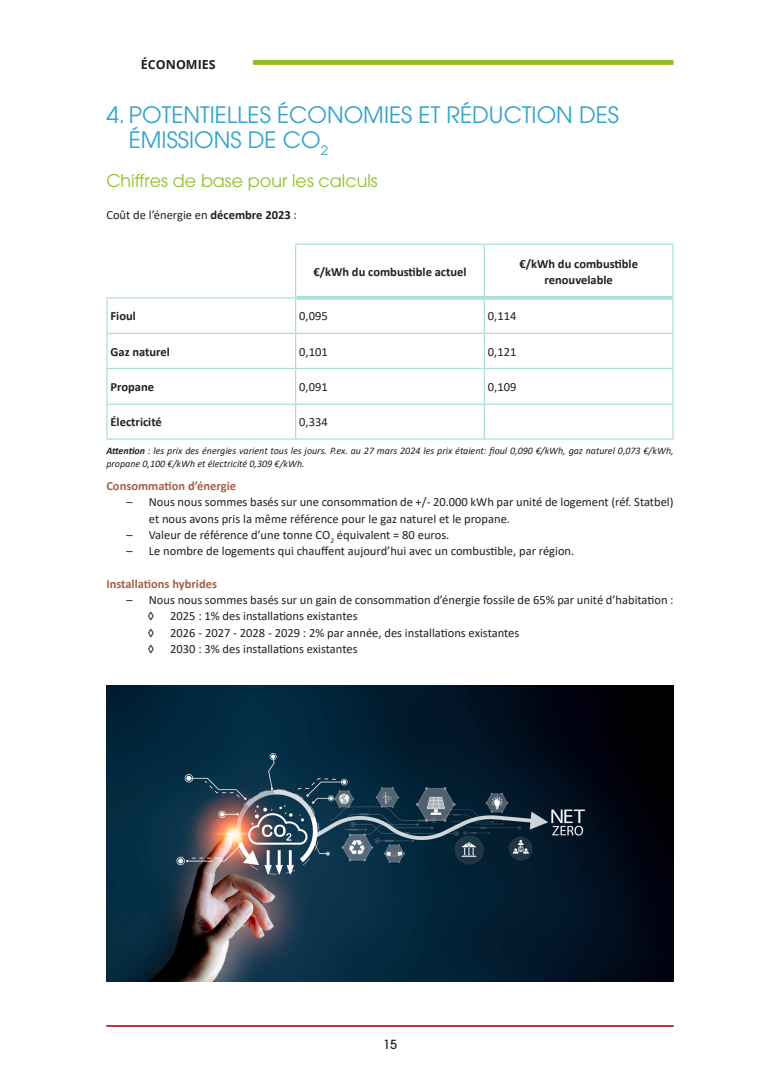
<style>
.page{position:relative;width:780px;height:1088px;background:#fff}
.page>*{position:absolute;margin:0;border:0;box-sizing:border-box;transform-origin:0 0}
.t1{font:22.5px/25px "ITC Avant Garde Pro";color:#30a4ca}
.Kop_2{font:17.5px "ITC Avant Garde Pro";color:#93bf26}
.Kop_2-2{font:12.5px/16.2px "Calibri";color:#231f20}
.t2{font:700 12.5px "Calibri";color:#231f20}
.Kop_2-3{font:700 12.5px "Calibri";color:#a56047}
.Page_Section_Title_-_Black{font:700 12.5px "Open Sans";color:#231f20}
.Kop_1{font:500 12.5px "ITC Avant Garde Pro";color:#231f20}
.Kop_2-4{font:italic 10px/12.5px "Calibri";color:#231f20}
.s1{font-weight:700}
</style>
<div class="page">
<div style="left:253px;top:60px;width:420px;height:5px;background:#93bf26"></div>
<hr style="left:106px;top:297px;width:190px;height:1px;background:#acdedc">
<hr style="left:106px;top:298px;width:2px;height:35px;background:#acdedc">
<hr style="left:295px;top:298px;width:1px;height:35px;background:#acdedc">
<hr style="left:483px;top:300px;width:2px;height:33px;background:#acdedc">
<hr style="left:672px;top:298px;width:1px;height:35px;background:#acdedc">
<hr style="left:106px;top:333px;width:189px;height:1px;background:#acdedc">
<hr style="left:106px;top:334px;width:2px;height:34px;background:#acdedc">
<hr style="left:295px;top:333px;width:189px;height:1px;background:#acdedc">
<hr style="left:295px;top:334px;width:1px;height:34px;background:#acdedc">
<hr style="left:484px;top:333px;width:189px;height:1px;background:#acdedc">
<hr style="left:483px;top:334px;width:2px;height:34px;background:#acdedc">
<hr style="left:672px;top:334px;width:1px;height:34px;background:#acdedc">
<hr style="left:106px;top:368px;width:189px;height:1px;background:#acdedc">
<hr style="left:106px;top:369px;width:2px;height:35px;background:#acdedc">
<hr style="left:295px;top:368px;width:189px;height:1px;background:#acdedc">
<hr style="left:295px;top:369px;width:1px;height:35px;background:#acdedc">
<hr style="left:484px;top:368px;width:189px;height:1px;background:#acdedc">
<hr style="left:483px;top:369px;width:2px;height:35px;background:#acdedc">
<hr style="left:672px;top:369px;width:1px;height:35px;background:#acdedc">
<hr style="left:106px;top:404px;width:189px;height:1px;background:#acdedc">
<hr style="left:106px;top:405px;width:2px;height:33px;background:#acdedc">
<hr style="left:295px;top:404px;width:189px;height:1px;background:#acdedc">
<hr style="left:295px;top:405px;width:1px;height:33px;background:#acdedc">
<hr style="left:484px;top:404px;width:189px;height:1px;background:#acdedc">
<hr style="left:483px;top:405px;width:2px;height:33px;background:#acdedc">
<hr style="left:672px;top:405px;width:1px;height:33px;background:#acdedc">
<hr style="left:106px;top:438px;width:189px;height:2px;background:#acdedc">
<hr style="left:295px;top:438px;width:189px;height:2px;background:#acdedc">
<hr style="left:484px;top:438px;width:189px;height:2px;background:#acdedc">
<hr style="left:295px;top:244px;width:189px;height:1px;background:#acdedc">
<hr style="left:295px;top:245px;width:1px;height:52px;background:#acdedc">
<hr style="left:484px;top:244px;width:189px;height:1px;background:#acdedc">
<hr style="left:483px;top:245px;width:2px;height:51px;background:#acdedc">
<hr style="left:672px;top:245px;width:1px;height:53px;background:#acdedc">
<svg style="left:296px;top:296px;width:188px;height:4px"></svg>
<svg style="left:484px;top:296px;width:188px;height:4px"></svg>
<img style="left:106px;top:686px;width:567px;height:295px">
<hr style="left:106px;top:1025px;width:567px;height:1px;background:#9f2216">
<p class="Page_Section_Title_-_Black" style="left:141px;top:55px;width:76px">ÉCONOMIES</p>
<p class="t1" style="left:129px;top:102px;width:492px;text-indent:-22px">4. POTENTIELLES ÉCONOMIES ET RÉDUCTION DES<br>ÉMISSIONS DE CO<sub>2</sub></p>
<p class="Kop_2" style="left:106px;top:170px;width:273px">Chiffres de base pour les calculs</p>
<p class="Kop_2-2" style="left:106px;top:207px;width:192px">Coût de l’énergie en <span class="s1">décembre 2023</span> :</p>
<p class="t2" style="left:313px;top:263px;width:155px">€/kWh du combustible actuel</p>
<p class="t2" style="left:519px;top:255px;width:120px">€/kWh du combustible</p>
<p class="t2" style="left:544px;top:271px;width:70px">renouvelable</p>
<p class="t2" style="left:110px;top:307px;width:27px">Fioul</p>
<p class="Kop_2-2" style="left:299px;top:308px;width:30px">0,095</p>
<p class="Kop_2-2" style="left:488px;top:308px;width:30px">0,114</p>
<p class="t2" style="left:110px;top:343px;width:61px">Gaz naturel</p>
<p class="Kop_2-2" style="left:299px;top:343px;width:30px">0,101</p>
<p class="Kop_2-2" style="left:488px;top:343px;width:30px">0,121</p>
<p class="t2" style="left:110px;top:378px;width:45px">Propane</p>
<p class="Kop_2-2" style="left:299px;top:378px;width:30px">0,091</p>
<p class="Kop_2-2" style="left:488px;top:378px;width:30px">0,109</p>
<p class="t2" style="left:110px;top:413px;width:53px">Électricité</p>
<p class="Kop_2-2" style="left:299px;top:414px;width:30px">0,334</p>
<p class="Kop_2-4" style="left:106px;top:444px;width:568px"><span class="s1">Attention</span> : les prix des énergies varient tous les jours. P.ex. au 27 mars 2024 les prix étaient: fioul 0,090 €/kWh, gaz naturel 0,073 €/kWh, propane 0,100 €/kWh et électricité 0,309 €/kWh.</p>
<p class="Kop_2-3" style="left:106px;top:477px;width:131px">Consommation d’énergie</p>
<p class="Kop_2-2" style="left:149px;top:494px;width:526px;text-indent:-22px">– Nous nous sommes basés sur une consommation de +/- 20.000 kWh par unité de logement (réf. Statbel) et nous avons pris la même référence pour le gaz naturel et le propane.</p>
<p class="Kop_2-2" style="left:126px;top:526px;width:324px">– Valeur de référence d’une tonne CO<sub>2</sub> équivalent = 80 euros.</p>
<p class="Kop_2-2" style="left:126px;top:543px;width:449px">– Le nombre de logements qui chauffent aujourd’hui avec un combustible, par région.</p>
<p class="Kop_2-3" style="left:106px;top:575px;width:112px">Installations hybrides</p>
<p class="Kop_2-2" style="left:126px;top:591px;width:548px">– Nous nous sommes basés sur un gain de consommation d’énergie fossile de 65% par unité d’habitation :</p>
<p class="Kop_2-2" style="left:148px;top:608px;width:8px">◊</p>
<p class="Kop_2-2" style="left:170px;top:608px;width:189px">2025 : 1% des installations existantes</p>
<p class="Kop_2-2" style="left:148px;top:624px;width:8px">◊</p>
<p class="Kop_2-2" style="left:170px;top:624px;width:350px">2026 - 2027 - 2028 - 2029 : 2% par année, des installations existantes</p>
<p class="Kop_2-2" style="left:148px;top:640px;width:8px">◊</p>
<p class="Kop_2-2" style="left:170px;top:640px;width:189px">2030 : 3% des installations existantes</p>
<p class="Kop_1" style="left:383px;top:1037px;width:15px">15</p>
</div>
